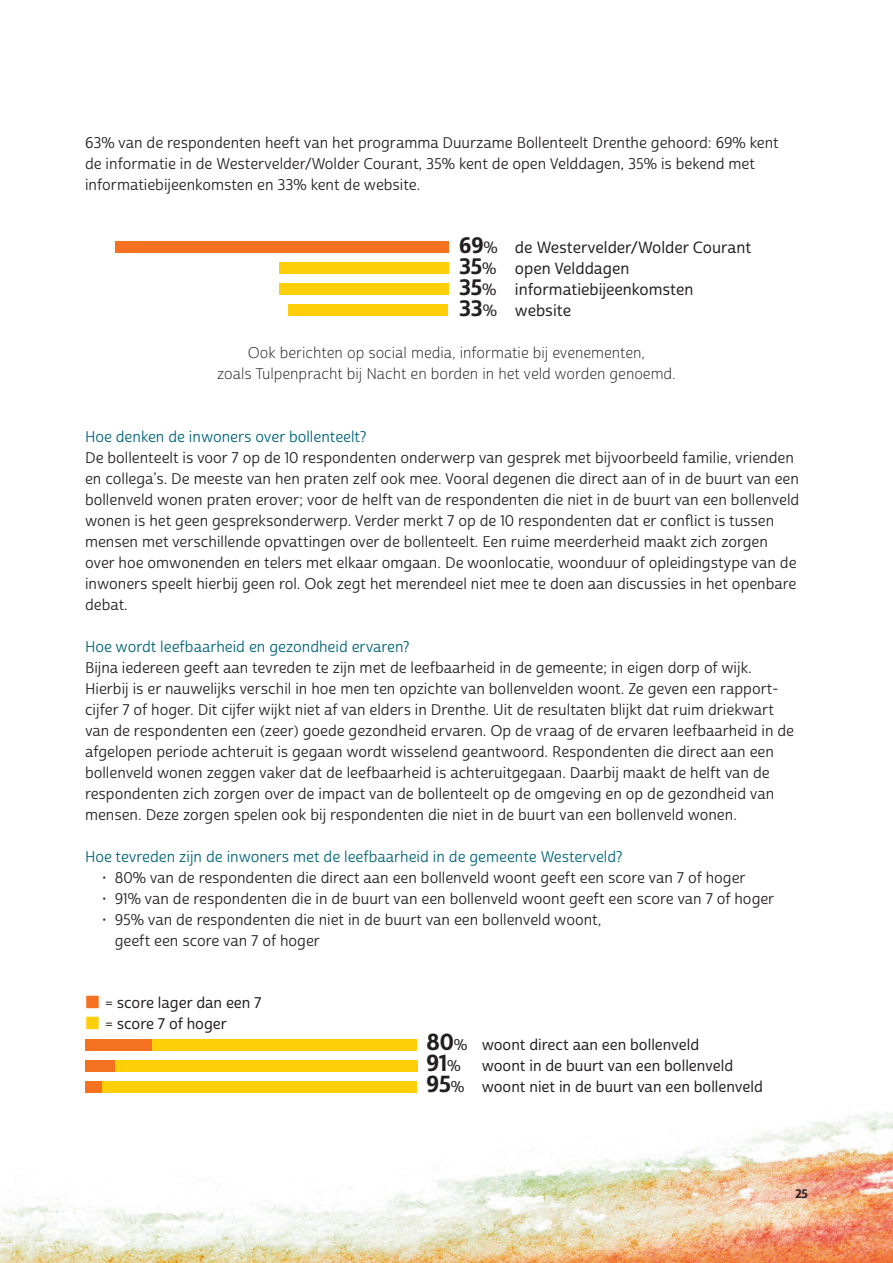
<style>
.page{position:relative;width:893px;height:1263px;background:#fff}
.page>*{position:absolute;margin:0;border:0;box-sizing:border-box;transform-origin:0 0}
.t1{font:22.5px "Cabrito Sans Nor Bol";color:#231f20}
.t2{font:15.75px/21px "Cabrito Sans Nor Med";color:#231f20}
.t3{font:15px/21px "Cabrito Sans Nor Reg";color:#231f20}
.t4{font:15px "Cabrito Sans Nor Reg";color:#00637a}
.t5{font:15px/21px "Cabrito Sans Nor Med";color:#231f20}
.t6{font:15px/21px "Cabrito Sans Nor Lig";color:#231f20;text-align:center}
.t7{font:12px "Cabrito Sans Nor Bol";color:#231f20}
.s1{font-family:"Cabrito Sans Nor Bol";font-size:21.6px}
.s2{font-family:"Cabrito Sans Nor Bol";font-size:22.5px}
.s3{font-family:"Cabrito Sans Nor Med";font-size:15px}
</style>
<div class="page">
<img style="left:0;top:1050px;width:893px;height:213px">
<div style="left:102px;top:1081px;width:315px;height:12px;background:#fece08"></div>
<div style="left:85px;top:1081px;width:17px;height:12px;background:#f37121"></div>
<div style="left:115px;top:1060px;width:302px;height:11px;background:#fece08"></div>
<div style="left:85px;top:1060px;width:30px;height:11px;background:#f37121"></div>
<div style="left:151px;top:1039px;width:266px;height:11px;background:#fece08"></div>
<div style="left:85px;top:1039px;width:66px;height:11px;background:#f37121"></div>
<div style="left:279px;top:262px;width:169px;height:12px;background:#fece08"></div>
<div style="left:289px;top:304px;width:159px;height:12px;background:#fece08"></div>
<div style="left:279px;top:283px;width:169px;height:12px;background:#fece08"></div>
<div style="left:115px;top:241px;width:333px;height:12px;background:#f37121"></div>
<p class="t3" style="left:85px;top:132px;width:695px">63% van de respondenten heeft van het programma Duurzame Bollenteelt Drenthe gehoord: 69% kent de informatie in de Westervelder/Wolder Courant, 35% kent de open Velddagen, 35% is bekend met informatiebijeenkomsten en 33% kent de website.</p>
<p class="t2" style="left:459px;top:237px;width:294px"><span class="s1">69</span>% de Westervelder/Wolder Courant<br><span class="s1">35</span>% open Velddagen<br><span class="s1">35</span>% informatiebijeenkomsten<br><span class="s1">33</span>% website</p>
<p class="t6" style="left:217px;top:342px;width:460px">Ook berichten op social media, informatie bij evenementen,<br>zoals Tulpenpracht bij Nacht en borden in het veld worden genoemd.</p>
<p class="t4" style="left:85px;top:427px;width:283px">Hoe denken de inwoners over bollenteelt?</p>
<p class="t3" style="left:85px;top:447px;width:716px">De bollenteelt is voor 7 op de 10 respondenten onderwerp van gesprek met bijvoorbeeld familie, vrienden en collega’s. De meeste van hen praten zelf ook mee. Vooral degenen die direct aan of in de buurt van een bollenveld wonen praten erover; voor de helft van de respondenten die niet in de buurt van een bollenveld wonen is het geen gespreksonderwerp. Verder merkt 7 op de 10 respondenten dat er confict is tussen mensen met verschillende opvattingen over de bollenteelt. Een ruime meerderheid maakt zich zorgen over hoe omwonenden en telers met elkaar omgaan. De woonlocatie, woonduur of opleidingstype van de inwoners speelt hierbij geen rol. Ook zegt het merendeel niet mee te doen aan discussies in het openbare debat.</p>
<p class="t4" style="left:85px;top:637px;width:326px">Hoe wordt leefbaarheid en gezondheid ervaren?</p>
<p class="t3" style="left:85px;top:657px;width:711px">Bijna iedereen geeft aan tevreden te zijn met de leefbaarheid in de gemeente; in eigen dorp of wijk.<br>Hierbij is er nauwelijks verschil in hoe men ten opzichte van bollenvelden woont. Ze geven een rapport&shy;cijfer 7 of hoger. Dit cijfer wijkt niet af van elders in Drenthe. Uit de resultaten blijkt dat ruim driekwart van de respondenten een (zeer) goede gezondheid ervaren. Op de vraag of de ervaren leefbaarheid in de afgelopen periode achteruit is gegaan wordt wisselend geantwoord. Respondenten die direct aan een bollenveld wonen zeggen vaker dat de leefbaarheid is achteruitgegaan. Daarbij maakt de helft van de respondenten zich zorgen over de impact van de bollenteelt op de omgeving en op de gezondheid van mensen. Deze zorgen spelen ook bij respondenten die niet in de buurt van een bollenveld wonen.</p>
<p class="t4" style="left:85px;top:847px;width:539px">Hoe tevreden zijn de inwoners met de leefbaarheid in de gemeente Westerveld?</p>
<p class="t3" style="left:102px;top:867px;width:645px">• 80% van de respondenten die direct aan een bollenveld woont geeft een score van 7 of hoger</p>
<p class="t3" style="left:102px;top:888px;width:674px">• 91% van de respondenten die in de buurt van een bollenveld woont geeft een score van 7 of hoger</p>
<p class="t3" style="left:115px;top:909px;width:488px;text-indent:-13px">• 95% van de respondenten die niet in de buurt van een bollenveld woont, geeft een score van 7 of hoger</p>
<p class="t5" style="left:85px;top:993px;width:178px"><sup>█</sup> = score lager dan een 7</p>
<p class="t5" style="left:85px;top:1014px;width:143px"><sup>█</sup> = score 7 of hoger</p>
<p class="t5" style="left:426px;top:1035px;width:274px"><span class="s2">80</span>% woont direct aan een bollenveld</p>
<p class="t1" style="left:426px;top:1049px;width:36px">91<span class="s3">%</span></p>
<p class="t5" style="left:426px;top:1056px;width:338px;text-indent:55px">woont in de buurt van een bollenveld<br><span class="s2">95</span>% woont niet in de buurt van een bollenveld</p>
<p class="t7" style="left:795px;top:1186px;width:14px">25</p>
</div>
